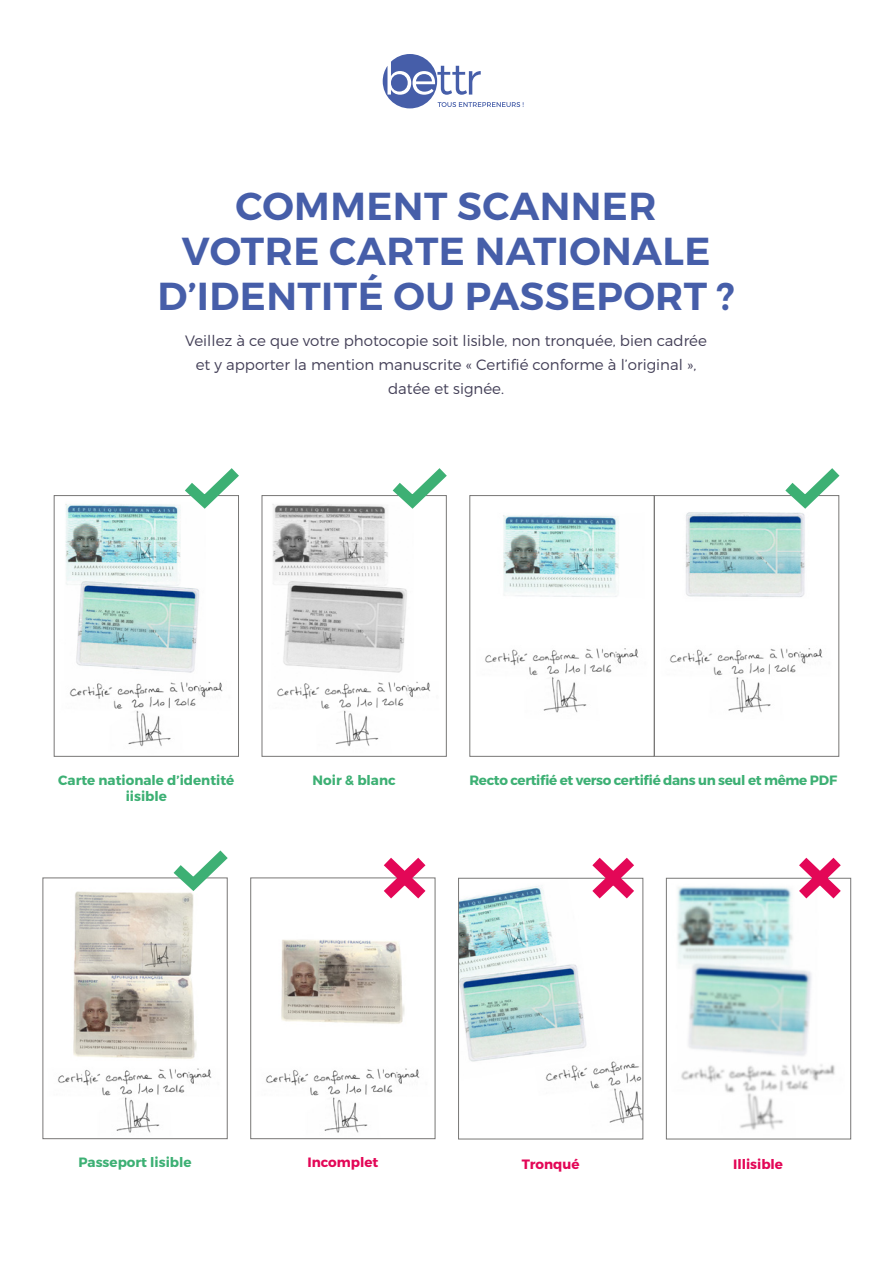
<style>
.page{position:relative;width:893px;height:1263px;background:#fff}
.page>*{position:absolute;margin:0;border:0;box-sizing:border-box;transform-origin:0 0}
.t1{font:600 39px/45px "Montserrat";letter-spacing:.01em;color:#465ea9;text-align:center}
.t2{font:300 15px "Montserrat";color:#423e56}
.t3{font:700 13.5px/16.2px "Montserrat";color:#3db074;text-align:center}
.t4{font:700 13.5px "Montserrat";letter-spacing:-.025em;color:#3db074}
.t5{font:700 13.5px "Montserrat";color:#e30757}
</style>
<div class="page">
<svg style="left:383px;top:54px;width:141px;height:54px"></svg>
<img style="left:65px;top:504px;width:158px;height:243px">
<div style="left:54px;top:495px;width:185px;height:261px;border:1px solid #787776"></div>
<svg style="left:174px;top:468px;width:65px;height:48px"></svg>
<img style="left:272px;top:504px;width:159px;height:243px">
<svg style="left:381px;top:468px;width:66px;height:48px"></svg>
<img style="left:266px;top:939px;width:154px;height:194px">
<img style="left:58px;top:891px;width:154px;height:242px">
<svg style="left:162px;top:850px;width:66px;height:48px"></svg>
<img style="left:485px;top:512px;width:338px;height:201px">
<div style="left:654px;top:495px;width:185px;height:261px;border:1px solid #787776"></div>
<svg style="left:774px;top:468px;width:66px;height:48px"></svg>
<img style="left:460px;top:886px;width:181px;height:237px">
<div style="left:458px;top:878px;width:185px;height:261px;border:1px solid #787776"></div>
<svg style="left:581px;top:857px;width:63px;height:52px"></svg>
<img style="left:677px;top:886px;width:158px;height:244px">
<div style="left:666px;top:878px;width:185px;height:261px;border:1px solid #787776"></div>
<svg style="left:788px;top:857px;width:64px;height:52px"></svg>
<svg style="left:373px;top:857px;width:63px;height:52px"></svg>
<p class="t1" style="left:236px;top:184px;width:423px">COMMENT SCANNER</p>
<p class="t1" style="left:157px;top:229px;width:579px">VOTRE CARTE NATIONALE<br>D’IDENTITÉ OU PASSEPORT ?</p>
<p class="t2" style="left:185px;top:332px;width:523px">Veillez à ce que votre photocopie soit lisible, non tronquée, bien cadrée</p>
<p class="t2" style="left:196px;top:356px;width:502px">et y apporter la mention manuscrite « Certifié conforme à l’original »,</p>
<p class="t2" style="left:388px;top:380px;width:117px">datée et signée.</p>
<p class="t3" style="left:58px;top:772px;width:178px">Carte nationale d’identité iisible</p>
<p class="t3" style="left:313px;top:772px;width:85px">Noir &amp; blanc</p>
<p class="t4" style="left:469px;top:771px;width:369px">Recto certifié et verso certifié dans un seul et même PDF</p>
<p class="t3" style="left:78px;top:1154px;width:115px">Passeport lisible</p>
<p class="t5" style="left:307px;top:1154px;width:72px">Incomplet</p>
<p class="t5" style="left:522px;top:1155px;width:59px">Tronqué</p>
<p class="t5" style="left:733px;top:1155px;width:51px">Illisible</p>
</div>
